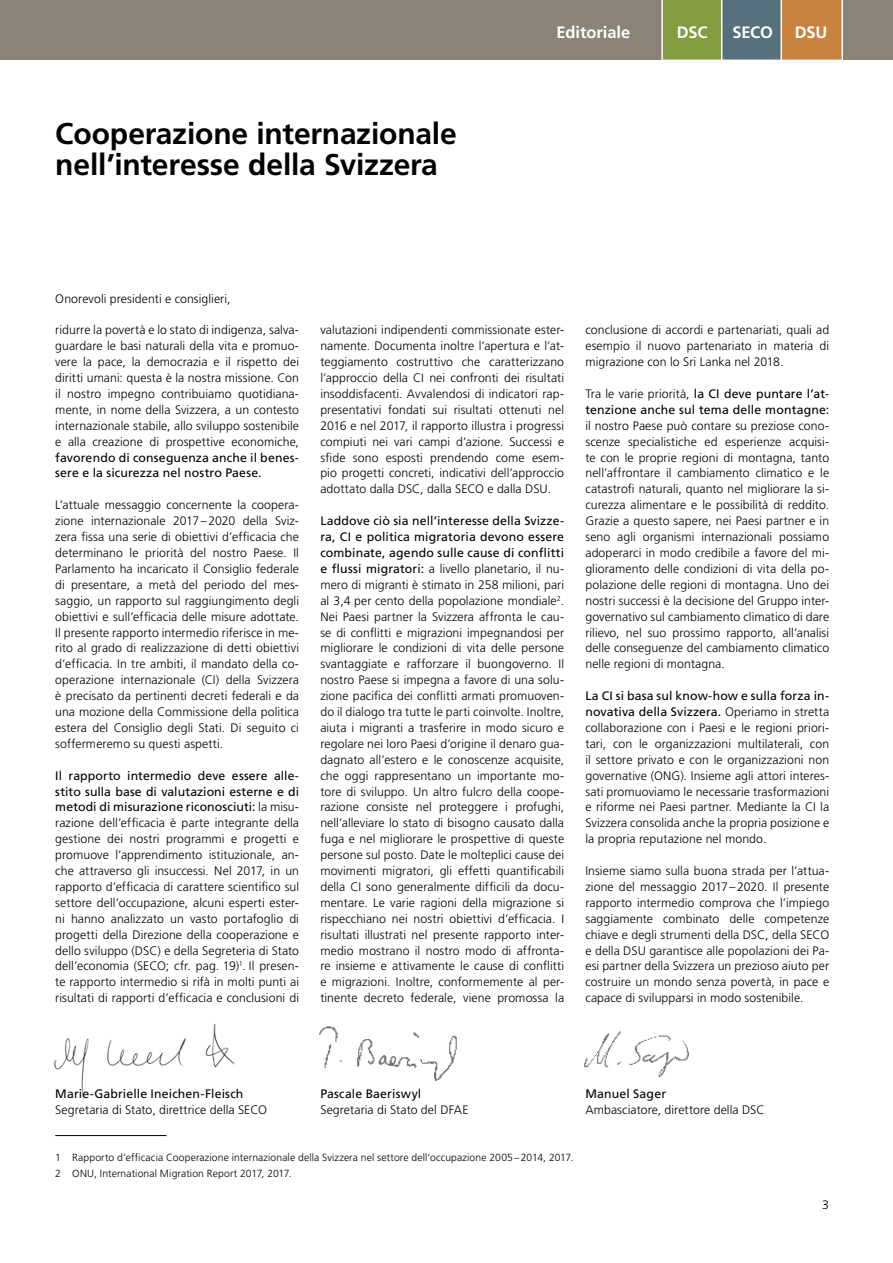
<style>
.page{position:relative;width:893px;height:1263px;background:#fff}
.page>*{position:absolute;margin:0;border:0;box-sizing:border-box;transform-origin:0 0}
._7_Haupttitel{font:700 30px/31.8px "Frutiger LT Pro";letter-spacing:-.005em;color:#000}
._2_Kapitel_Bold{font:700 16.5px "Frutiger LT Pro";letter-spacing:-.005em;color:#fff}
._1_Lauftext_9pt{font:300 12.3px/15.9px "Frutiger LT Pro";letter-spacing:.005em;color:#000;text-align:justify}
._1__Fussnote{font:300 10.35px/15.9px "Frutiger LT Pro";letter-spacing:.015em;color:#000}
.s1{font-weight:400}
</style>
<div class="page">
<div style="left:0;top:0;width:893px;height:60px;background:#8a8476"></div>
<svg style="left:661px;top:0;width:182px;height:60px;background:#908a5a"></svg>
<hr style="left:55px;top:1135px;width:112px;height:1px;background:#000">
<img style="left:319px;top:1026px;width:138px;height:55px">
<img style="left:54px;top:1024px;width:181px;height:77px">
<img style="left:584px;top:1031px;width:105px;height:46px">
<p class="_7_Haupttitel" style="left:55px;top:117px;width:403px">Cooperazione internazionale nell’interesse della Svizzera</p>
<p class="_2_Kapitel_Bold" style="left:556px;top:22px;width:75px">Editoriale</p>
<p class="_2_Kapitel_Bold" style="left:677px;top:22px;width:32px">DSC</p>
<p class="_2_Kapitel_Bold" style="left:732px;top:22px;width:42px">SECO</p>
<p class="_2_Kapitel_Bold" style="left:795px;top:22px;width:34px">DSU</p>
<p class="_1_Lauftext_9pt" style="left:55px;top:290px;width:177px">Onorevoli presidenti e consiglieri,</p>
<p class="_1_Lauftext_9pt" style="left:55px;top:322px;width:245px">ridurre la povertà e lo stato di indigenza, salva&shy;guardare le basi naturali della vita e promuo&shy;vere la pace, la democrazia e il rispetto dei diritti umani: questa è la nostra missione. Con il nostro impegno contribuiamo quotidiana&shy;mente, in nome della Svizzera, a un contesto internazionale stabile, allo sviluppo sostenibile e alla creazione di prospettive economiche, <span class="s1">favorendo di conseguenza anche il benes&shy;sere e la sicurezza nel nostro Paese.</span></p>
<p class="_1_Lauftext_9pt" style="left:55px;top:497px;width:245px">L’attuale messaggio concernente la coopera&shy;zione internazionale 2017–2020 della Sviz&shy;zera fissa una serie di obiettivi d’efficacia che determinano le priorità del nostro Paese. Il Parlamento ha incaricato il Consiglio federale di presentare, a metà del periodo del mes&shy;saggio, un rapporto sul raggiungimento degli obiettivi e sull’efficacia delle misure adottate.<br>Il presente rapporto intermedio riferisce in me&shy;rito al grado di realizzazione di detti obiettivi d’efficacia. In tre ambiti, il mandato della co&shy;operazione internazionale (CI) della Svizzera è precisato da pertinenti decreti federali e da una mozione della Commissione della politica estera del Consiglio degli Stati. Di seguito ci soffermeremo su questi aspetti.</p>
<p class="_1_Lauftext_9pt" style="left:55px;top:767px;width:245px"><span class="s1">Il rapporto intermedio deve essere alle&shy;stito sulla base di valutazioni esterne e di metodi di misurazione riconosciuti:</span> la misu&shy;razione dell’efficacia è parte integrante della gestione dei nostri programmi e progetti e promuove l’apprendimento istituzionale, an&shy;che attraverso gli insuccessi. Nel 2017, in un rapporto d’efficacia di carattere scientifico sul settore dell’occupazione, alcuni esperti ester&shy;ni hanno analizzato un vasto portafoglio di progetti della Direzione della cooperazione e dello sviluppo (DSC) e della Segreteria di Stato dell’economia (SECO; cfr. pag. 19)<sup>1</sup>. Il presen&shy;te rapporto intermedio si rifà in molti punti ai risultati di rapporti d’efficacia e conclusioni di</p>
<p class="_1_Lauftext_9pt" style="left:320px;top:322px;width:245px">valutazioni indipendenti commissionate ester&shy;namente. Documenta inoltre l’apertura e l’at&shy;teggiamento costruttivo che caratterizzano l’approccio della CI nei confronti dei risultati insoddisfacenti. Avvalendosi di indicatori rap&shy;presentativi fondati sui risultati ottenuti nel 2016 e nel 2017, il rapporto illustra i progressi compiuti nei vari campi d’azione. Successi e sfide sono esposti prendendo come esem&shy;pio progetti concreti, indicativi dell’approccio adottato dalla DSC, dalla SECO e dalla DSU.</p>
<p class="_1_Lauftext_9pt" style="left:320px;top:513px;width:245px"><span class="s1">Laddove ciò sia nell’interesse della Svizze&shy;ra, CI e politica migratoria devono essere combinate, agendo sulle cause di conflitti e flussi migratori:</span> a livello planetario, il nu&shy;mero di migranti è stimato in 258 milioni, pari al 3,4 per cento della popolazione mondiale<sup>2</sup>.<br>Nei Paesi partner la Svizzera affronta le cau&shy;se di conflitti e migrazioni impegnandosi per migliorare le condizioni di vita delle persone svantaggiate e rafforzare il buongoverno. Il nostro Paese si impegna a favore di una solu&shy;zione pacifica dei conflitti armati promuoven&shy;do il dialogo tra tutte le parti coinvolte. Inoltre, aiuta i migranti a trasferire in modo sicuro e regolare nei loro Paesi d’origine il denaro gua&shy;dagnato all’estero e le conoscenze acquisite, che oggi rappresentano un importante mo&shy;tore di sviluppo. Un altro fulcro della coope&shy;razione consiste nel proteggere i profughi, nell’alleviare lo stato di bisogno causato dalla fuga e nel migliorare le prospettive di queste persone sul posto. Date le molteplici cause dei movimenti migratori, gli effetti quantificabili della CI sono generalmente difficili da docu&shy;mentare. Le varie ragioni della migrazione si rispecchiano nei nostri obiettivi d’efficacia. I risultati illustrati nel presente rapporto inter&shy;medio mostrano il nostro modo di affronta&shy;re insieme e attivamente le cause di conflitti e migrazioni. Inoltre, conformemente al per&shy;tinente decreto federale, viene promossa la</p>
<p class="_1_Lauftext_9pt" style="left:585px;top:322px;width:245px">conclusione di accordi e partenariati, quali ad esempio il nuovo partenariato in materia di migrazione con lo Sri Lanka nel 2018.</p>
<p class="_1_Lauftext_9pt" style="left:585px;top:386px;width:245px">Tra le varie priorità, <span class="s1">la CI deve puntare l’at&shy;tenzione anche sul tema delle montagne: </span>il nostro Paese può contare su preziose cono&shy;scenze specialistiche ed esperienze acquisi&shy;te con le proprie regioni di montagna, tanto nell’affrontare il cambiamento climatico e le catastrofi naturali, quanto nel migliorare la si&shy;curezza alimentare e le possibilità di reddito.<br>Grazie a questo sapere, nei Paesi partner e in seno agli organismi internazionali possiamo adoperarci in modo credibile a favore del mi&shy;glioramento delle condizioni di vita della po&shy;polazione delle regioni di montagna. Uno dei nostri successi è la decisione del Gruppo inter&shy;governativo sul cambiamento climatico di dare rilievo, nel suo prossimo rapporto, all’analisi delle conseguenze del cambiamento climatico nelle regioni di montagna.</p>
<p class="_1_Lauftext_9pt" style="left:585px;top:688px;width:245px"><span class="s1">La CI si basa sul know-how e sulla forza in&shy;novativa della Svizzera.</span> Operiamo in stretta collaborazione con i Paesi e le regioni priori&shy;tari, con le organizzazioni multilaterali, con il settore privato e con le organizzazioni non governative (ONG). Insieme agli attori interes&shy;sati promuoviamo le necessarie trasformazioni e riforme nei Paesi partner. Mediante la CI la Svizzera consolida anche la propria posizione e la propria reputazione nel mondo.</p>
<p class="_1_Lauftext_9pt" style="left:585px;top:863px;width:245px">Insieme siamo sulla buona strada per l’attua&shy;zione del messaggio 2017–2020. Il presente rapporto intermedio comprova che l’impiego saggiamente combinato delle competenze chiave e degli strumenti della DSC, della SECO e della DSU garantisce alle popolazioni dei Pa&shy;esi partner della Svizzera un prezioso aiuto per costruire un mondo senza povertà, in pace e capace di svilupparsi in modo sostenibile.</p>
<p class="_1_Lauftext_9pt" style="left:55px;top:1085px;width:213px"><span class="s1">Marie-Gabrielle Ineichen-Fleisch<br></span>Segretaria di Stato, direttrice della SECO</p>
<p class="_1_Lauftext_9pt" style="left:320px;top:1085px;width:150px"><span class="s1">Pascale Baeriswyl<br></span>Segretaria di Stato del DFAE</p>
<p class="_1_Lauftext_9pt" style="left:585px;top:1085px;width:181px"><span class="s1">Manuel Sager<br></span>Ambasciatore, direttore della DSC</p>
<p class="_1__Fussnote" style="left:55px;top:1150px;width:519px">1 Rapporto d’efficacia Cooperazione internazionale della Svizzera nel settore dell’occupazione 2005–2014, 2017.<br>2 ONU, International Migration Report 2017, 2017.</p>
<p class="_1_Lauftext_9pt" style="left:822px;top:1197px;width:8px">3</p>
</div>
